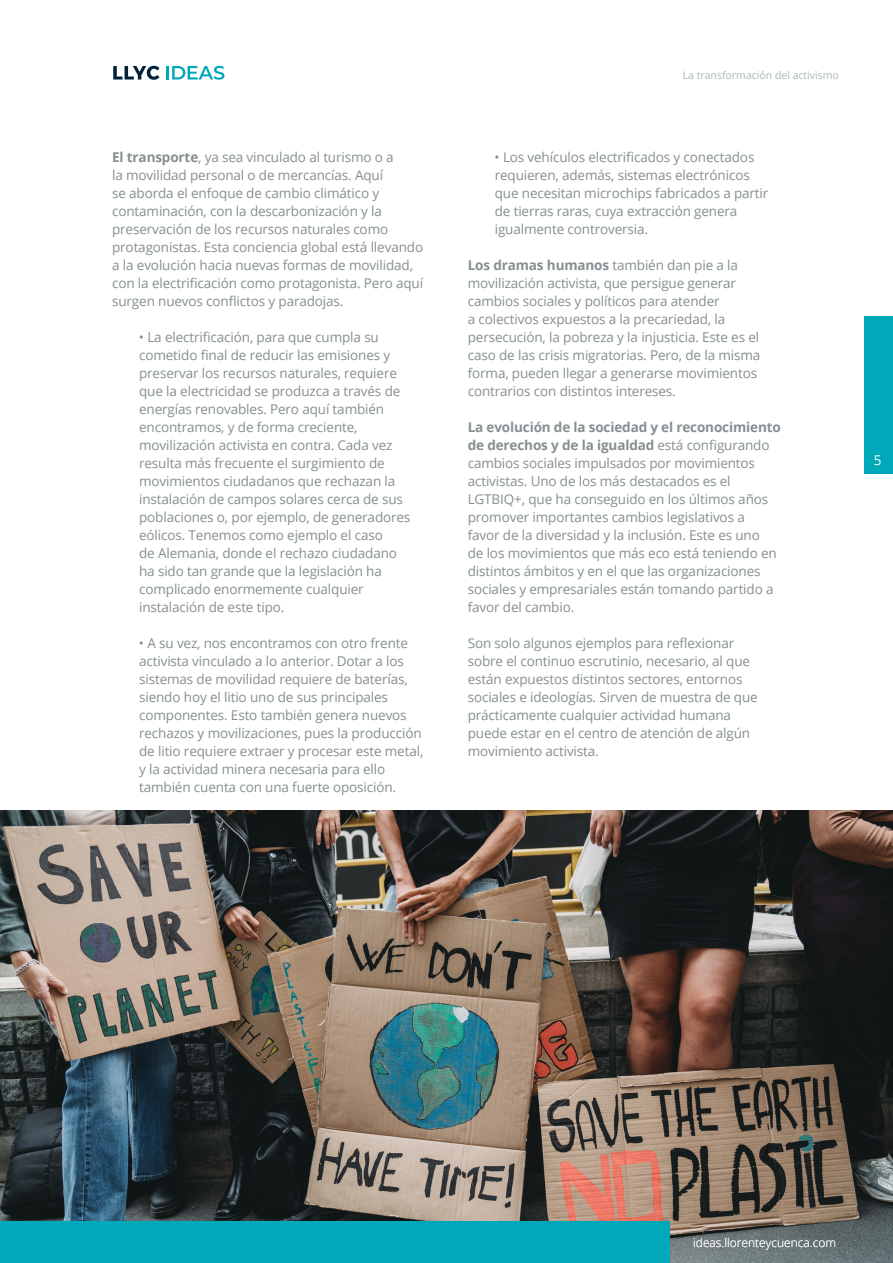
<style>
.page{position:relative;width:893px;height:1263px;background:#fff}
.page>*{position:absolute;margin:0;border:0;box-sizing:border-box;transform-origin:0 0}
.t1{font:13.5px/18px "Open Sans";letter-spacing:-.01em;color:#858f91}
.t2{font:13.5px "Open Sans";color:#fff}
.t3{font:300 12px "Open Sans";color:#fff}
.t4{font:10.5px "Open Sans";color:#aab6b8}
.s1{font-weight:700}
</style>
<div class="page">
<img style="left:0;top:810px;width:893px;height:453px">
<div style="left:864px;top:316px;width:29px;height:158px;background:#00a9b9"></div>
<div style="left:0;top:1221px;width:669px;height:42px;background:#00a9b9"></div>
<svg style="left:166px;top:66px;width:58px;height:14px"></svg>
<svg style="left:113px;top:66px;width:46px;height:14px"></svg>
<p class="t1" style="left:112px;top:148px;width:313px"><span class="s1">El transporte</span>, ya sea vinculado al turismo o a<br>la movilidad personal o de mercancías. Aquí<br>se aborda el enfoque de cambio climático y contaminación, con la descarbonización y la preservación de los recursos naturales como protagonistas. Esta conciencia global está llevando a la evolución hacia nuevas formas de movilidad, con la electrificación como protagonista. Pero aquí surgen nuevos conflictos y paradojas.</p>
<p class="t1" style="left:139px;top:328px;width:273px">• La electrificación, para que cumpla su cometido final de reducir las emisiones y preservar los recursos naturales, requiere que la electricidad se produzca a través de energías renovables. Pero aquí también encontramos, y de forma creciente, movilización activista en contra. Cada vez resulta más frecuente el surgimiento de movimientos ciudadanos que rechazan la instalación de campos solares cerca de sus poblaciones o, por ejemplo, de generadores eólicos. Tenemos como ejemplo el caso<br>de Alemania, donde el rechazo ciudadano ha sido tan grande que la legislación ha complicado enormemente cualquier instalación de este tipo.</p>
<p class="t1" style="left:139px;top:634px;width:286px">• A su vez, nos encontramos con otro frente activista vinculado a lo anterior. Dotar a los sistemas de movilidad requiere de baterías, siendo hoy el litio uno de sus principales componentes. Esto también genera nuevos rechazos y movilizaciones, pues la producción de litio requiere extraer y procesar este metal, y la actividad minera necesaria para ello también cuenta con una fuerte oposición.</p>
<p class="t4" style="left:683px;top:68px;width:158px">La transformación del activismo</p>
<p class="t1" style="left:494px;top:148px;width:275px">• Los vehículos electrificados y conectados requieren, además, sistemas electrónicos que necesitan microchips fabricados a partir de tierras raras, cuya extracción genera igualmente controversia.</p>
<p class="t1" style="left:468px;top:256px;width:294px"><span class="s1">Los dramas humanos</span> también dan pie a la movilización activista, que persigue generar cambios sociales y políticos para atender<br>a colectivos expuestos a la precariedad, la persecución, la pobreza y la injusticia. Este es el caso de las crisis migratorias. Pero, de la misma forma, pueden llegar a generarse movimientos contrarios con distintos intereses.</p>
<p class="t1" style="left:468px;top:418px;width:315px"><span class="s1">La evolución de la sociedad y el reconocimiento de derechos y de la igualdad</span> está configurando cambios sociales impulsados por movimientos activistas. Uno de los más destacados es el LGTBIQ+, que ha conseguido en los últimos años promover importantes cambios legislativos a<br>favor de la diversidad y la inclusión. Este es uno<br>de los movimientos que más eco está teniendo en distintos ámbitos y en el que las organizaciones sociales y empresariales están tomando partido a favor del cambio.</p>
<p class="t1" style="left:468px;top:634px;width:292px">Son solo algunos ejemplos para reflexionar sobre el continuo escrutinio, necesario, al que están expuestos distintos sectores, entornos sociales e ideologías. Sirven de muestra de que prácticamente cualquier actividad humana puede estar en el centro de atención de algún movimiento activista.</p>
<p class="t2" style="left:874px;top:451px;width:9px">5</p>
<p class="t3" style="left:693px;top:1234px;width:144px">ideas.llorenteycuenca.com</p>
</div>
